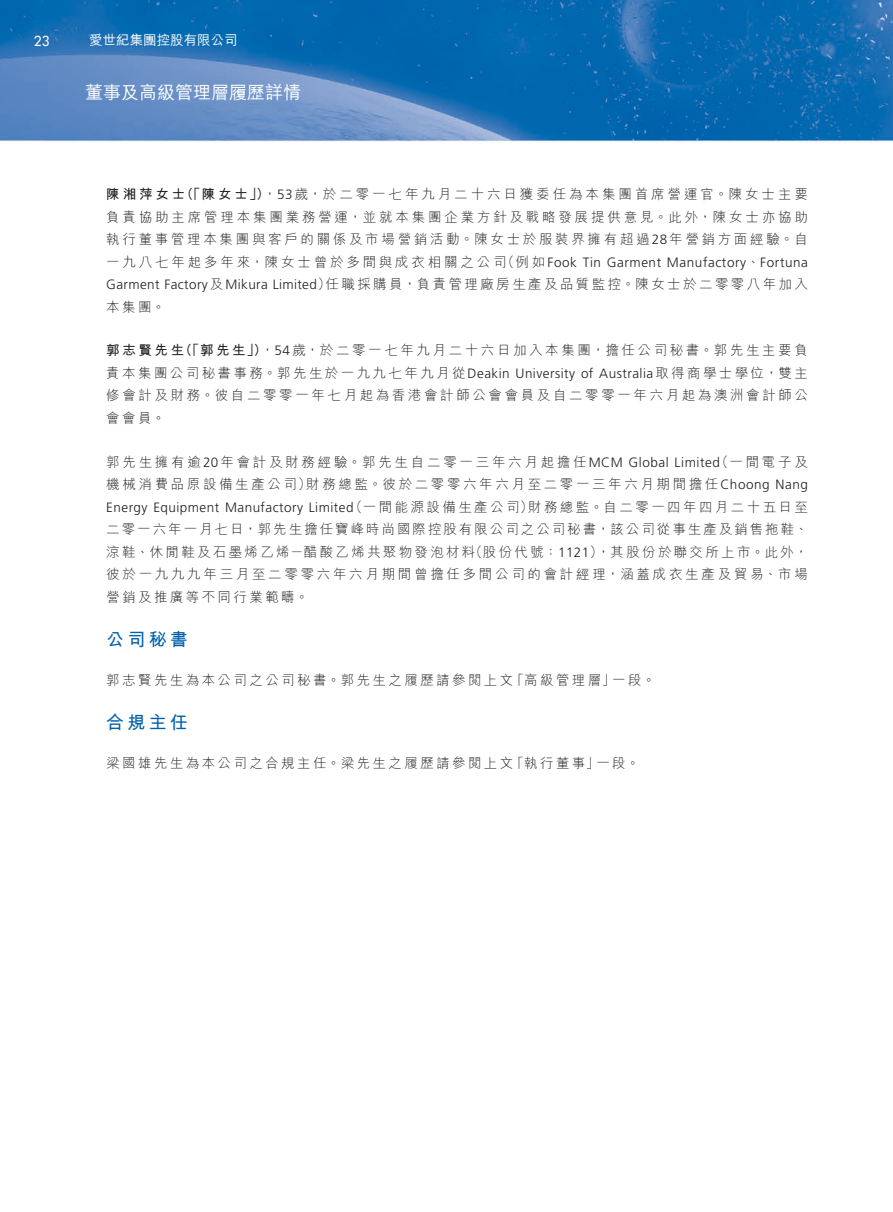
<style>
.page{position:relative;width:893px;height:1212px;background:#fff}
.page>*{position:absolute;margin:0;border:0;box-sizing:border-box;transform-origin:0 0}
.t1{font:500 18px "M Hei HK";color:#fff}
._01_Heading_1{font:700 18px "M Hei HK";letter-spacing:.18em;color:#0060aa}
._00_Body_text{font:300 13.5px/22.5px "M Hei HK";letter-spacing:.18em;color:#231f20;text-align:justify}
.t2{font:500 13.5px "M Hei HK";color:#fff}
.t3{font:500 13.5px "Futura Std";color:#fff}
.s1{font-weight:700}
.s2{font-family:"Frutiger LT Std"}
</style>
<div class="page">
<img style="left:0;top:0;width:893px;height:142px">
<p class="t3" style="left:34px;top:33px;width:17px">23</p>
<p class="t2" style="left:89px;top:31px;width:150px">愛世紀集團控股有限公司</p>
<h1 class="t1" style="left:85px;top:79px;width:217px">董事及高級管理層履歷詳情</h1>
<p class="_00_Body_text" style="left:106px;top:183px;width:703px"><span class="s1">陳湘萍女士（「陳女士」）</span>，<span class="s2">53</span>歲，於二零一七年九月二十六日獲委任為本集團首席營運官。陳女士主要負責協助主席管理本集團業務營運，並就本集團企業方針及戰略發展提供意見。此外，陳女士亦協助執行董事管理本集團與客戶的關係及市場營銷活動。陳女士於服裝界擁有超過<span class="s2">28</span>年營銷方面經驗。自一九八七年起多年來，陳女士曾於多間與成衣相關之公司（例如<span class="s2">Fook Tin Garment Manufactory</span>、<span class="s2">Fortuna Garment Factory</span>及<span class="s2">Mikura Limited</span>）任職採購員，負責管理廠房生產及品質監控。陳女士於二零零八年加入本集團。</p>
<p class="_00_Body_text" style="left:106px;top:339px;width:703px"><span class="s1">郭志賢先生（「郭先生」）</span>，<span class="s2">54</span>歲，於二零一七年九月二十六日加入本集團，擔任公司秘書。郭先生主要負責本集團公司秘書事務。郭先生於一九九七年九月從<span class="s2">Deakin University of Australia</span>取得商學士學位，雙主修會計及財務。彼自二零零一年七月起為香港會計師公會會員及自二零零一年六月起為澳洲會計師公會會員。</p>
<p class="_00_Body_text" style="left:106px;top:450px;width:703px">郭先生擁有逾<span class="s2">20</span>年會計及財務經驗。郭先生自二零一三年六月起擔任<span class="s2">MCM Global Limited</span>（一間電子及機械消費品原設備生產公司）財務總監。彼於二零零六年六月至二零一三年六月期間擔任<span class="s2">Choong Nang Energy Equipment Manufactory Limited</span>（一間能源設備生產公司）財務總監。自二零一四年四月二十五日至二零一六年一月七日，郭先生擔任寶峰時尚國際控股有限公司之公司秘書，該公司從事生產及銷售拖鞋、涼鞋、休閒鞋及石墨烯乙烯－醋酸乙烯共聚物發泡材料（股份代號：<span class="s2">1121</span>），其股份於聯交所上市。此外，彼於一九九九年三月至二零零六年六月期間曾擔任多間公司的會計經理，涵蓋成衣生產及貿易、市場營銷及推廣等不同行業範疇。</p>
<p class="_01_Heading_1" style="left:106px;top:626px;width:83px">公司秘書</p>
<p class="_00_Body_text" style="left:106px;top:669px;width:551px">郭志賢先生為本公司之公司秘書。郭先生之履歷請參閱上文「高級管理層」一段。</p>
<p class="_01_Heading_1" style="left:106px;top:709px;width:83px">合規主任</p>
<p class="_00_Body_text" style="left:106px;top:752px;width:535px">梁國雄先生為本公司之合規主任。梁先生之履歷請參閱上文「執行董事」一段。</p>
</div>
